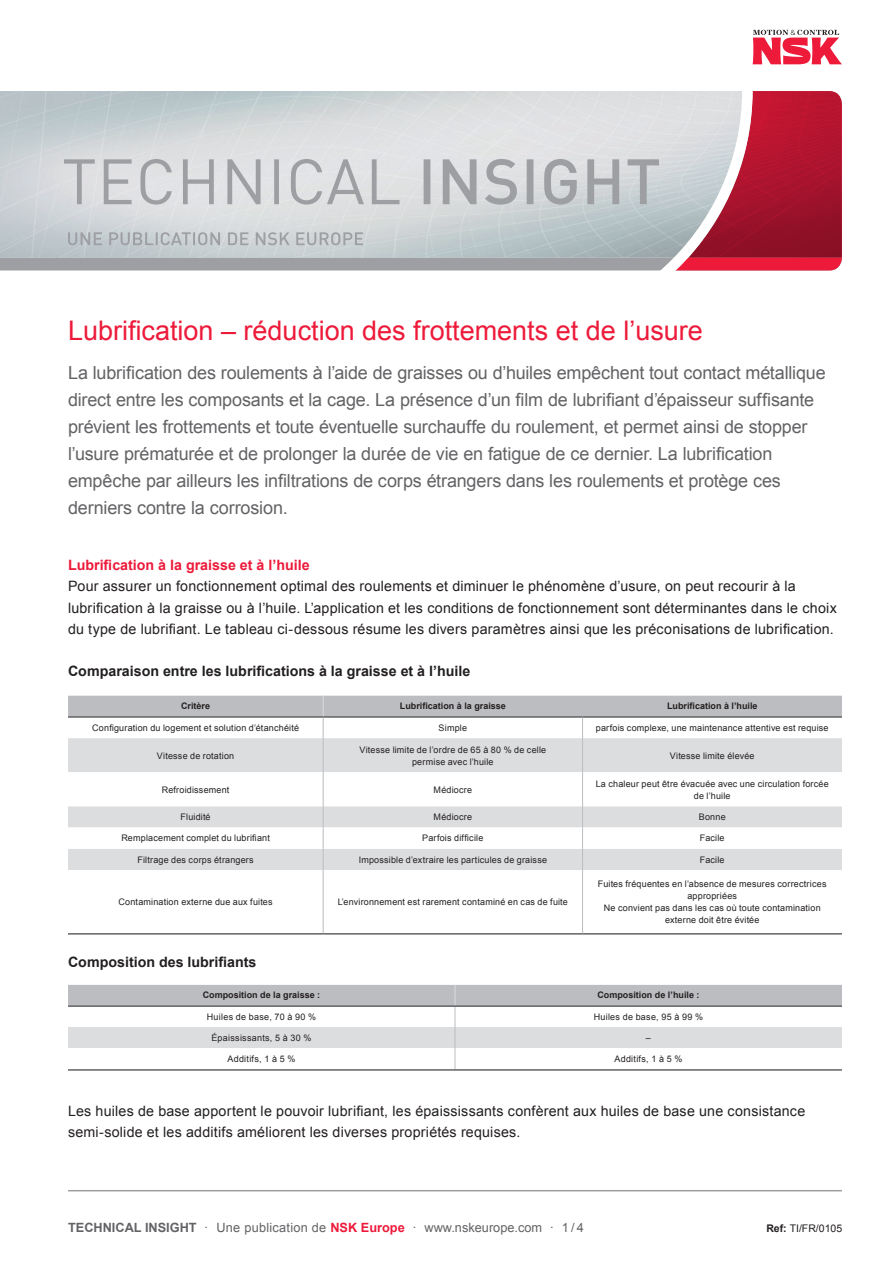
<style>
.page{position:relative;width:893px;height:1263px;background:#fff}
.page>*{position:absolute;margin:0;border:0;box-sizing:border-box;transform-origin:0 0}
.t1{font:27px "Arial";color:#ed1a3a}
.DAX_s_9_5_5mm__light{font:18px/27px "Arial";letter-spacing:-.01em;color:#636366}
.DAX_s_9_5_5mm__light-2{font:14.25px/21.3px "Arial";letter-spacing:.015em;color:#231f20}
.DAX_s_9_5_5mm__light-3{font:700 14.25px "Arial";color:#231f20}
.DAX_s_9_5_5mm__light-4{font:700 14.25px "Arial";color:#ed1a3a}
.t2{font:12.75px "Arial";letter-spacing:.02em;color:#636366}
.t3{font:10.5px "Arial";color:#231f20}
.DAX_s_9_5_5mm__light-5{font:9px/12px "Arial";letter-spacing:.02em;color:#231f20;text-align:center}
.DAX_s_9_5_5mm__light-6{font:700 9px "Arial";color:#231f20}
.s1{font-weight:700}
.s2{font-weight:700;color:#ed1a3a}
</style>
<div class="page">
<hr style="left:68px;top:1190px;width:774px;height:1px;background:#9d9fa2">
<svg style="left:68px;top:696px;width:774px;height:238px"></svg>
<hr style="left:323px;top:870px;width:1px;height:63px;background:#bcbdc0">
<hr style="left:582px;top:870px;width:1px;height:63px;background:#bcbdc0">
<hr style="left:68px;top:716px;width:255px;height:2px;background:#636366">
<svg style="left:68px;top:985px;width:774px;height:84px"></svg>
<hr style="left:68px;top:1005px;width:387px;height:2px;background:#636366">
<hr style="left:455px;top:1005px;width:387px;height:2px;background:#636366">
<hr style="left:68px;top:1069px;width:387px;height:2px;background:#636366">
<hr style="left:455px;top:1069px;width:387px;height:2px;background:#636366">
<svg style="left:753px;top:30px;width:89px;height:34px"></svg>
<svg style="left:0;top:91px;width:842px;height:180px;background:#c7b6bb"></svg>
<p class="t1" style="left:68px;top:313px;width:636px">Lubrification – réduction des frottements et de l’usure</p>
<p class="DAX_s_9_5_5mm__light" style="left:68px;top:360px;width:759px">La lubrification des roulements à l’aide de graisses ou d’huiles empêchent tout contact métallique direct entre les composants et la cage. La présence d’un film de lubrifiant d’épaisseur suffisante prévient les frottements et toute éventuelle surchauffe du roulement, et permet ainsi de stopper l’usure prématurée et de prolonger la durée de vie en fatigue de ce dernier. La lubrification empêche par ailleurs les infiltrations de corps étrangers dans les roulements et protège ces derniers contre la corrosion.</p>
<p class="DAX_s_9_5_5mm__light-4" style="left:68px;top:555px;width:243px">Lubrification à la graisse et à l’huile</p>
<p class="DAX_s_9_5_5mm__light-2" style="left:68px;top:576px;width:770px">Pour assurer un fonctionnement optimal des roulements et diminuer le phénomène d’usure, on peut recourir à la lubrification à la graisse ou à l’huile. L’application et les conditions de fonctionnement sont déterminantes dans le choix du type de lubrifiant. Le tableau ci-dessous résume les divers paramètres ainsi que les préconisations de lubrification.</p>
<p class="DAX_s_9_5_5mm__light-3" style="left:68px;top:662px;width:404px">Comparaison entre les lubrifications à la graisse et à l’huile</p>
<p class="DAX_s_9_5_5mm__light-6" style="left:181px;top:700px;width:31px">Critère</p>
<p class="DAX_s_9_5_5mm__light-6" style="left:400px;top:700px;width:108px">Lubrification à la graisse</p>
<p class="DAX_s_9_5_5mm__light-6" style="left:667px;top:700px;width:92px">Lubrification à l’huile</p>
<p class="DAX_s_9_5_5mm__light-5" style="left:92px;top:722px;width:208px">Configuration du logement et solution d’étanchéité</p>
<p class="DAX_s_9_5_5mm__light-5" style="left:439px;top:722px;width:30px">Simple</p>
<p class="DAX_s_9_5_5mm__light-5" style="left:596px;top:722px;width:234px">parfois complexe, une maintenance attentive est requise</p>
<p class="DAX_s_9_5_5mm__light-5" style="left:157px;top:749px;width:79px">Vitesse de rotation</p>
<p class="DAX_s_9_5_5mm__light-5" style="left:359px;top:743px;width:188px">Vitesse limite de l’ordre de 65 à 80 % de celle</p>
<p class="DAX_s_9_5_5mm__light-5" style="left:412px;top:755px;width:83px">permise avec l’huile</p>
<p class="DAX_s_9_5_5mm__light-5" style="left:670px;top:749px;width:86px">Vitesse limite élevée</p>
<p class="DAX_s_9_5_5mm__light-5" style="left:162px;top:783px;width:69px">Refroidissement</p>
<p class="DAX_s_9_5_5mm__light-5" style="left:434px;top:783px;width:40px">Médiocre</p>
<p class="DAX_s_9_5_5mm__light-5" style="left:596px;top:777px;width:235px">La chaleur peut être évacuée avec une circulation forcée de l’huile</p>
<p class="DAX_s_9_5_5mm__light-5" style="left:181px;top:811px;width:32px">Fluidité</p>
<p class="DAX_s_9_5_5mm__light-5" style="left:434px;top:811px;width:40px">Médiocre</p>
<p class="DAX_s_9_5_5mm__light-5" style="left:699px;top:811px;width:28px">Bonne</p>
<p class="DAX_s_9_5_5mm__light-5" style="left:121px;top:832px;width:150px">Remplacement complet du lubrifiant</p>
<p class="DAX_s_9_5_5mm__light-5" style="left:422px;top:832px;width:63px">Parfois difficile</p>
<p class="DAX_s_9_5_5mm__light-5" style="left:700px;top:832px;width:26px">Facile</p>
<p class="DAX_s_9_5_5mm__light-5" style="left:137px;top:854px;width:118px">Filtrage des corps étrangers</p>
<p class="DAX_s_9_5_5mm__light-5" style="left:359px;top:854px;width:190px">Impossible d’extraire les particules de graisse</p>
<p class="DAX_s_9_5_5mm__light-5" style="left:700px;top:854px;width:26px">Facile</p>
<p class="DAX_s_9_5_5mm__light-5" style="left:119px;top:896px;width:156px">Contamination externe due aux fuites</p>
<p class="DAX_s_9_5_5mm__light-5" style="left:338px;top:896px;width:232px">L’environnement est rarement contaminé en cas de fuite</p>
<p class="DAX_s_9_5_5mm__light-5" style="left:598px;top:878px;width:230px">Fuites fréquentes en l’absence de mesures correctrices appropriées<br>Ne convient pas dans les cas où toute contamination externe doit être évitée</p>
<p class="DAX_s_9_5_5mm__light-3" style="left:68px;top:953px;width:190px">Composition des lubrifiants</p>
<p class="DAX_s_9_5_5mm__light-6" style="left:203px;top:989px;width:119px">Composition de la graisse :</p>
<p class="DAX_s_9_5_5mm__light-6" style="left:597px;top:989px;width:104px">Composition de l’huile :</p>
<p class="DAX_s_9_5_5mm__light-5" style="left:207px;top:1011px;width:111px">Huiles de base, 70 à 90 %</p>
<p class="DAX_s_9_5_5mm__light-5" style="left:594px;top:1011px;width:111px">Huiles de base, 95 à 99 %</p>
<p class="DAX_s_9_5_5mm__light-5" style="left:211px;top:1032px;width:102px">Épaississants, 5 à 30 %</p>
<p class="DAX_s_9_5_5mm__light-5" style="left:646px;top:1032px;width:7px">–</p>
<p class="DAX_s_9_5_5mm__light-5" style="left:228px;top:1053px;width:69px">Additifs, 1 à 5 %</p>
<p class="DAX_s_9_5_5mm__light-5" style="left:614px;top:1053px;width:69px">Additifs, 1 à 5 %</p>
<p class="DAX_s_9_5_5mm__light-2" style="left:68px;top:1100px;width:739px">Les huiles de base apportent le pouvoir lubrifiant, les épaississants confèrent aux huiles de base une consistance semi-solide et les additifs améliorent les diverses propriétés requises.</p>
<p class="t2" style="left:68px;top:1219px;width:517px"><span class="s1">TECHNICAL INSIGHT</span> · Une publication de <span class="s2">NSK Europe</span> · www.nskeurope.com · 1 / 4</p>
<p class="t3" style="left:766px;top:1221px;width:77px"><span class="s1">Ref:</span> TI/FR/0105</p>
</div>
